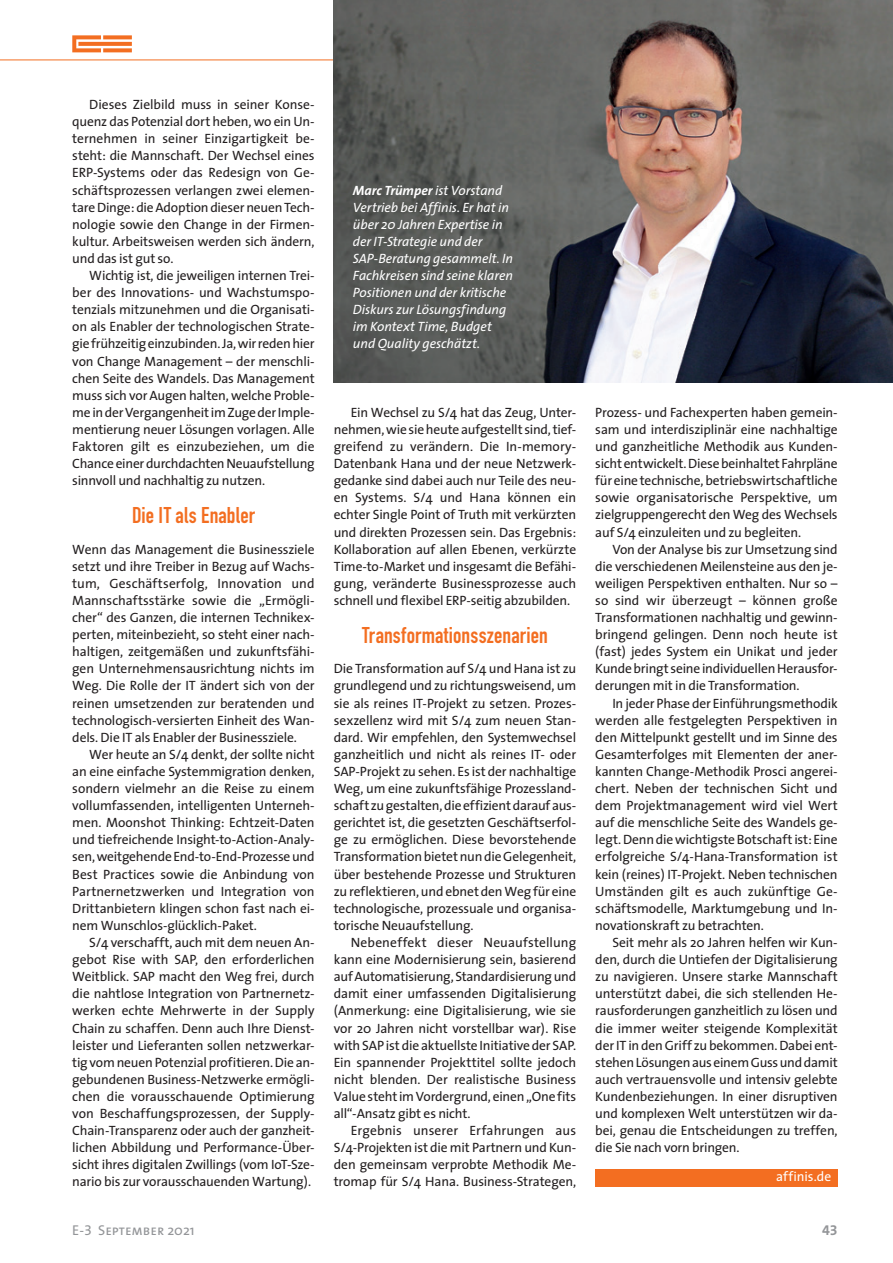
<style>
.page{position:relative;width:893px;height:1263px;background:#fff}
.page>*{position:absolute;margin:0;border:0;box-sizing:border-box;transform-origin:0 0}
.t1{font:700 22.5px "DIN Condensed";letter-spacing:.005em;color:#f36e21}
.t2{font:14.25px "The Sans Caps";color:#939598}
.t3{font:14.25px "The Sans Bold Expert";color:#939598}
.t4{font:13.5px/17.1px "The Sans";letter-spacing:-.015em;color:#231f20;text-align:justify}
.t5{font:italic 13.5px/17.1px "The Sans";letter-spacing:-.005em;color:#fff}
.t6{font:13.5px "The Sans";color:#fff}
.s1{font-weight:700}
.s2{font-family:"The Sans"}
.s3{font-family:"The Sans Expert"}
</style>
<div class="page">
<svg style="left:0;top:24px;width:334px;height:37px"></svg>
<div style="left:595px;top:1169px;width:243px;height:17px;background:#f36e21"></div>
<img style="left:334px;top:0;width:559px;height:383px">
<p class="t4" style="left:72px;top:95px;width:244px;text-indent:17px">Dieses Zielbild muss in seiner Konse&shy;quenz das Potenzial dort heben, wo ein Un&shy;ternehmen in seiner Einzigartigkeit be&shy;steht: die Mannschaft. Der Wechsel eines ERP-Systems oder das Redesign von Ge&shy;schäftsprozessen verlangen zwei elemen&shy;tare Dinge: die Adoption dieser neuen Tech&shy;nologie sowie den Change in der Firmen&shy;kultur. Arbeitsweisen werden sich ändern, und das ist gut so.</p>
<p class="t4" style="left:72px;top:266px;width:244px;text-indent:17px">Wichtig ist, die jeweiligen internen Trei&shy;ber des Innovations- und Wachstumspo&shy;tenzials mitzunehmen und die Organisati&shy;on als Enabler der technologischen Strate&shy;gie frühzeitig einzubinden. Ja, wir reden hier von Change Management – der menschli&shy;chen Seite des Wandels. Das Management muss sich vor Augen halten, welche Proble&shy;me in der Vergangenheit im Zuge der Imple&shy;mentierung neuer Lösungen vorlagen. Alle Faktoren gilt es einzubeziehen, um die Chance einer durchdachten Neuaufstellung sinnvoll und nachhaltig zu nutzen.</p>
<h1 class="t1" style="left:132px;top:500px;width:124px">Die IT als Enabler</h1>
<p class="t4" style="left:72px;top:540px;width:244px">Wenn das Management die Businessziele setzt und ihre Treiber in Bezug auf Wachs&shy;tum, Geschäftserfolg, Innovation und Mannschaftsstärke sowie die „Ermögli&shy;cher“ des Ganzen, die internen Technikex&shy;perten, miteinbezieht, so steht einer nach&shy;haltigen, zeitgemäßen und zukunftsfähi&shy;gen Unternehmensausrichtung nichts im Weg. Die Rolle der IT ändert sich von der reinen umsetzenden zur beratenden und technologisch-versierten Einheit des Wan&shy;dels. Die IT als Enabler der Businessziele.</p>
<p class="t4" style="left:72px;top:745px;width:244px;text-indent:17px">Wer heute an S/4 denkt, der sollte nicht an eine einfache Systemmigration denken, sondern vielmehr an die Reise zu einem vollumfassenden, intelligenten Unterneh&shy;men. Moonshot Thinking: Echtzeit-Daten und tiefreichende Insight-to-Action-Analy&shy;sen, weitgehende End-to-End-Prozesse und Best Practices sowie die Anbindung von Partnernetzwerken und Integration von Drittanbietern klingen schon fast nach ei&shy;nem Wunschlos-glücklich-Paket.</p>
<p class="t4" style="left:72px;top:933px;width:244px;text-indent:17px">S/4 verschafft, auch mit dem neuen An&shy;gebot Rise with SAP, den erforderlichen Weitblick. SAP macht den Weg frei, durch die nahtlose Integration von Partnernetz&shy;werken echte Mehrwerte in der Supply Chain zu schaffen. Denn auch Ihre Dienst&shy;leister und Lieferanten sollen netzwerkar&shy;tig vom neuen Potenzial profitieren. Die an&shy;gebundenen Business-Netzwerke ermögli&shy;chen die vorausschauende Optimierung von Beschaffungsprozessen, der Supply-Chain-Transparenz oder auch der ganzheit&shy;lichen Abbildung und Performance-Über&shy;sicht ihres digitalen Zwillings (vom IoT-Sze&shy;nario bis zur vorausschauenden Wartung).</p>
<p class="t5" style="left:353px;top:181px;width:162px"><span class="s1">Marc Trümper</span> ist Vorstand<br>Vertrieb bei Affinis. Er hat in über 20 Jahren Expertise in der IT-Strategie und der<br>SAP-Beratung gesammelt. In<br>Fachkreisen sind seine klaren<br>Positionen und der kritische<br>Diskurs zur Lösungsfindung im Kontext Time, Budget und Quality geschätzt.</p>
<p class="t4" style="left:334px;top:403px;width:244px;text-indent:17px">Ein Wechsel zu S/4 hat das Zeug, Unter&shy;nehmen, wie sie heute aufgestellt sind, tief&shy;greifend zu verändern. Die In-memory-Datenbank Hana und der neue Netzwerk&shy;gedanke sind dabei auch nur Teile des neu&shy;en Systems. S/4 und Hana können ein echter Single Point of Truth mit verkürzten und direkten Prozessen sein. Das Ergebnis:<br>Kollaboration auf allen Ebenen, verkürzte Time-to-Market und insgesamt die Befähi&shy;gung, veränderte Businessprozesse auch schnell und flexibel ERP-seitig abzubilden.</p>
<h1 class="t1" style="left:362px;top:620px;width:187px">Transformationsszenarien</h1>
<p class="t4" style="left:334px;top:660px;width:244px">Die Transformation auf S/4 und Hana ist zu grundlegend und zu richtungsweisend, um sie als reines IT-Projekt zu setzen. Prozes&shy;sexzellenz wird mit S/4 zum neuen Stan&shy;dard. Wir empfehlen, den Systemwechsel ganzheitlich und nicht als reines IT- oder SAP-Projekt zu sehen. Es ist der nachhaltige Weg, um eine zukunftsfähige Prozessland&shy;schaft zu gestalten, die effizient darauf aus&shy;gerichtet ist, die gesetzten Geschäftserfol&shy;ge zu ermöglichen. Diese bevorstehende Transformation bietet nun die Gelegenheit, über bestehende Prozesse und Strukturen zu reflektieren, und ebnet den Weg für eine technologische, prozessuale und organisa&shy;torische Neuaufstellung.</p>
<p class="t4" style="left:334px;top:933px;width:244px;text-indent:17px">Nebeneffekt dieser Neuaufstellung kann eine Modernisierung sein, basierend auf Automatisierung, Standardisierung und damit einer umfassenden Digitalisierung (Anmerkung: eine Digitalisierung, wie sie vor 20 Jahren nicht vorstellbar war). Rise with SAP ist die aktuellste Initiative der SAP.<br>Ein spannender Projekttitel sollte jedoch nicht blenden. Der realistische Business Value steht im Vordergrund, einen „One fits all“-Ansatz gibt es nicht.</p>
<p class="t4" style="left:334px;top:1121px;width:244px;text-indent:17px">Ergebnis unserer Erfahrungen aus S/4-Projekten ist die mit Partnern und Kun&shy;den gemeinsam verprobte Methodik Me&shy;tromap für S/4 Hana. Business-Strategen,</p>
<p class="t4" style="left:595px;top:403px;width:244px">Prozess- und Fachexperten haben gemein&shy;sam und interdisziplinär eine nachhaltige und ganzheitliche Methodik aus Kunden&shy;sicht entwickelt. Diese beinhaltet Fahrpläne für eine technische, betriebswirtschaftliche sowie organisatorische Perspektive, um zielgruppengerecht den Weg des Wechsels auf S/4 einzuleiten und zu begleiten.</p>
<p class="t4" style="left:595px;top:540px;width:244px;text-indent:17px">Von der Analyse bis zur Umsetzung sind die verschiedenen Meilensteine aus den je&shy;weiligen Perspektiven enthalten. Nur so – so sind wir überzeugt – können große Transformationen nachhaltig und gewinn&shy;bringend gelingen. Denn noch heute ist (fast) jedes System ein Unikat und jeder Kunde bringt seine individuellen Herausfor&shy;derungen mit in die Transformation.</p>
<p class="t4" style="left:595px;top:694px;width:244px;text-indent:17px">In jeder Phase der Einführungsmethodik werden alle festgelegten Perspektiven in den Mittelpunkt gestellt und im Sinne des Gesamterfolges mit Elementen der aner&shy;kannten Change-Methodik Prosci angerei&shy;chert. Neben der technischen Sicht und dem Projektmanagement wird viel Wert auf die menschliche Seite des Wandels ge&shy;legt. Denn die wichtigste Botschaft ist: Eine erfolgreiche S/4-Hana-Transformation ist kein (reines) IT-Projekt. Neben technischen Umständen gilt es auch zukünftige Ge&shy;schäftsmodelle, Marktumgebung und In&shy;novationskraft zu betrachten.</p>
<p class="t4" style="left:595px;top:933px;width:244px;text-indent:17px">Seit mehr als 20 Jahren helfen wir Kun&shy;den, durch die Untiefen der Digitalisierung zu navigieren. Unsere starke Mannschaft unterstützt dabei, die sich stellenden He&shy;rausforderungen ganzheitlich zu lösen und die immer weiter steigende Komplexität der IT in den Griff zu bekommen. Dabei ent&shy;stehen Lösungen aus einem Guss und damit auch vertrauensvolle und intensiv gelebte Kundenbeziehungen. In einer disruptiven und komplexen Welt unterstützen wir da&shy;bei, genau die Entscheidungen zu treffen, die Sie nach vorn bringen.</p>
<p class="t6" style="left:776px;top:1165px;width:57px">affinis.de</p>
<p class="t2" style="left:72px;top:1218px;width:124px"><span class="s2">E-</span><span class="s3">3</span> September <span class="s2">2021</span></p>
<p class="t3" style="left:822px;top:1218px;width:17px">43</p>
</div>
